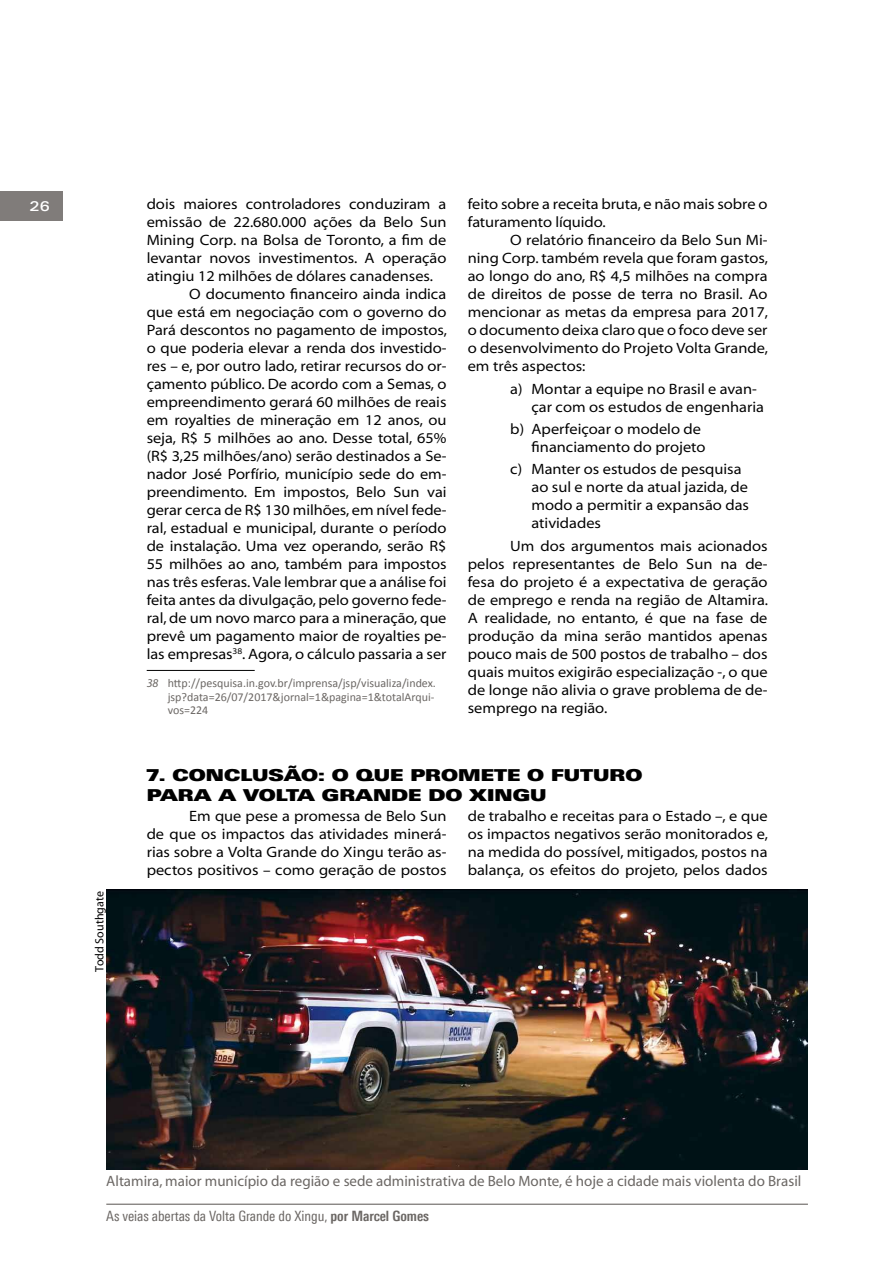
<style>
.page{position:relative;width:893px;height:1263px;background:#fff}
.page>*{position:absolute;margin:0;border:0;box-sizing:border-box;transform-origin:0 0}
.t1{font:16.5px/19.8px "Linotype Univers 940 Ex X Black";color:#000}
.t2{font:15px/18px "Myriad MM 400 700";letter-spacing:.04em;color:#000}
.t3{font:15px "Myriad MM 400 600";color:#6b6764}
.t4{font:14.25px "Linotype Univers 420 Cn";letter-spacing:-.005em;color:#6b6764}
.t5{font:500 13.5px "Linotype Univers 540 Ex";color:#fff}
.t6{font:12px/13.5px "Calibri";color:#6b6764;text-align:justify}
.t7{font:12px "Myriad MM 400 600";color:#000}
.s1{font-family:"Myriad MM It 400 600"}
.s2{font-family:"Linotype Univers 620 Cn";font-weight:700}
</style>
<div class="page">
<div style="left:0;top:191px;width:62px;height:30px;background:#807c7a"></div>
<hr style="left:106px;top:1203px;width:702px;height:2px;background:#6b6764">
<hr style="left:147px;top:670px;width:108px;height:1px;background:#000">
<img style="left:106px;top:890px;width:702px;height:279px">
<p class="t5" style="left:30px;top:199px;width:22px">26</p>
<p class="t2" style="left:147px;top:196px;width:301px">dois maiores controladores conduziram a</p>
<p class="t2" style="left:147px;top:214px;width:301px">emissão de 22.680.000 ações da Belo Sun</p>
<p class="t2" style="left:147px;top:232px;width:301px">Mining Corp. na Bolsa de Toronto, a fim de</p>
<p class="t2" style="left:147px;top:250px;width:300px">levantar novos investimentos. A operação</p>
<p class="t2" style="left:147px;top:268px;width:288px">atingiu 12 milhões de dólares canadenses.</p>
<p class="t2" style="left:189px;top:286px;width:258px">O documento financeiro ainda indica</p>
<p class="t2" style="left:147px;top:304px;width:300px">que está em negociação com o governo do</p>
<p class="t2" style="left:147px;top:322px;width:302px">Pará descontos no pagamento de impostos,</p>
<p class="t2" style="left:147px;top:340px;width:301px">o que poderia elevar a renda dos investido-</p>
<p class="t2" style="left:147px;top:358px;width:301px">res – e, por outro lado, retirar recursos do or-</p>
<p class="t2" style="left:147px;top:376px;width:300px">çamento público. De acordo com a Semas, o</p>
<p class="t2" style="left:147px;top:394px;width:301px">empreendimento gerará 60 milhões de reais</p>
<p class="t2" style="left:147px;top:412px;width:301px">em royalties de mineração em 12 anos, ou</p>
<p class="t2" style="left:147px;top:430px;width:300px">seja, R$ 5 milhões ao ano. Desse total, 65%</p>
<p class="t2" style="left:147px;top:448px;width:301px">(R$ 3,25 milhões/ano) serão destinados a Se-</p>
<p class="t2" style="left:147px;top:466px;width:301px">nador José Porfírio, município sede do em-</p>
<p class="t2" style="left:147px;top:484px;width:301px">preendimento. Em impostos, Belo Sun vai</p>
<p class="t2" style="left:147px;top:502px;width:301px">gerar cerca de R$ 130 milhões, em nível fede-</p>
<p class="t2" style="left:147px;top:520px;width:300px">ral, estadual e municipal, durante o período</p>
<p class="t2" style="left:147px;top:538px;width:301px">de instalação. Uma vez operando, serão R$</p>
<p class="t2" style="left:147px;top:556px;width:301px">55 milhões ao ano, também para impostos</p>
<p class="t2" style="left:147px;top:574px;width:301px">nas três esferas. Vale lembrar que a análise foi</p>
<p class="t2" style="left:147px;top:592px;width:301px">feita antes da divulgação, pelo governo fede-</p>
<p class="t2" style="left:147px;top:610px;width:301px">ral, de um novo marco para a mineração, que</p>
<p class="t2" style="left:147px;top:628px;width:301px">prevê um pagamento maior de royalties pe-</p>
<p class="t2" style="left:147px;top:646px;width:301px">las empresas<sup>38</sup>. Agora, o cálculo passaria a ser</p>
<p class="t6" style="left:168px;top:677px;width:270px;text-indent:-21px"><span class="s1">38</span> http://pesquisa.in.gov.br/imprensa/jsp/visualiza/index. jsp?data=26/07/2017&amp;jornal=1&amp;pagina=1&amp;totalArqui&shy;vos=224</p>
<p class="t2" style="left:468px;top:196px;width:300px">feito sobre a receita bruta, e não mais sobre o faturamento líquido.</p>
<p class="t2" style="left:468px;top:232px;width:302px;text-align:justify;text-indent:43px">O relatório financeiro da Belo Sun Mi&shy;ning Corp. também revela que foram gastos, ao longo do ano, R$ 4,5 milhões na compra de direitos de posse de terra no Brasil. Ao mencionar as metas da empresa para 2017, o documento deixa claro que o foco deve ser o desenvolvimento do Projeto Volta Grande, em três aspectos:</p>
<p class="t2" style="left:531px;top:380px;width:233px;text-indent:-21px">a) Montar a equipe no Brasil e avan&shy;çar com os estudos de engenharia</p>
<p class="t2" style="left:531px;top:421px;width:175px;text-indent:-21px">b) Aperfeiçoar o modelo de financiamento do projeto</p>
<p class="t2" style="left:531px;top:461px;width:218px;text-indent:-21px">c) Manter os estudos de pesquisa ao sul e norte da atual jazida, de modo a permitir a expansão das atividades</p>
<p class="t2" style="left:468px;top:538px;width:302px;text-align:justify;text-indent:43px">Um dos argumentos mais acionados pelos representantes de Belo Sun na de&shy;fesa do projeto é a expectativa de geração de emprego e renda na região de Altamira.<br>A realidade, no entanto, é que na fase de produção da mina serão mantidos apenas pouco mais de 500 postos de trabalho – dos quais muitos exigirão especialização -, o que de longe não alivia o grave problema de de&shy;semprego na região.</p>
<p class="t7" style="left:94px;top:972px;width:82px;rotate:-90deg">Todd Southgate</p>
<p class="t1" style="left:147px;top:765px;width:497px">7. CONCLUSÃO: O QUE PROMETE O FUTURO<br>PARA A VOLTA GRANDE DO XINGU</p>
<p class="t2" style="left:147px;top:808px;width:301px;text-align:justify;text-indent:43px">Em que pese a promessa de Belo Sun de que os impactos das atividades minerá&shy;rias sobre a Volta Grande do Xingu terão as&shy;pectos positivos – como geração de postos</p>
<p class="t2" style="left:468px;top:808px;width:302px;text-align:justify">de trabalho e receitas para o Estado –, e que os impactos negativos serão monitorados e, na medida do possível, mitigados, postos na balança, os efeitos do projeto, pelos dados</p>
<p class="t3" style="left:106px;top:1173px;width:697px">Altamira, maior município da região e sede administrativa de Belo Monte, é hoje a cidade mais violenta do Brasil</p>
<p class="t4" style="left:106px;top:1208px;width:324px">As veias abertas da Volta Grande do Xingu, <span class="s2">por Marcel Gomes</span></p>
</div>
